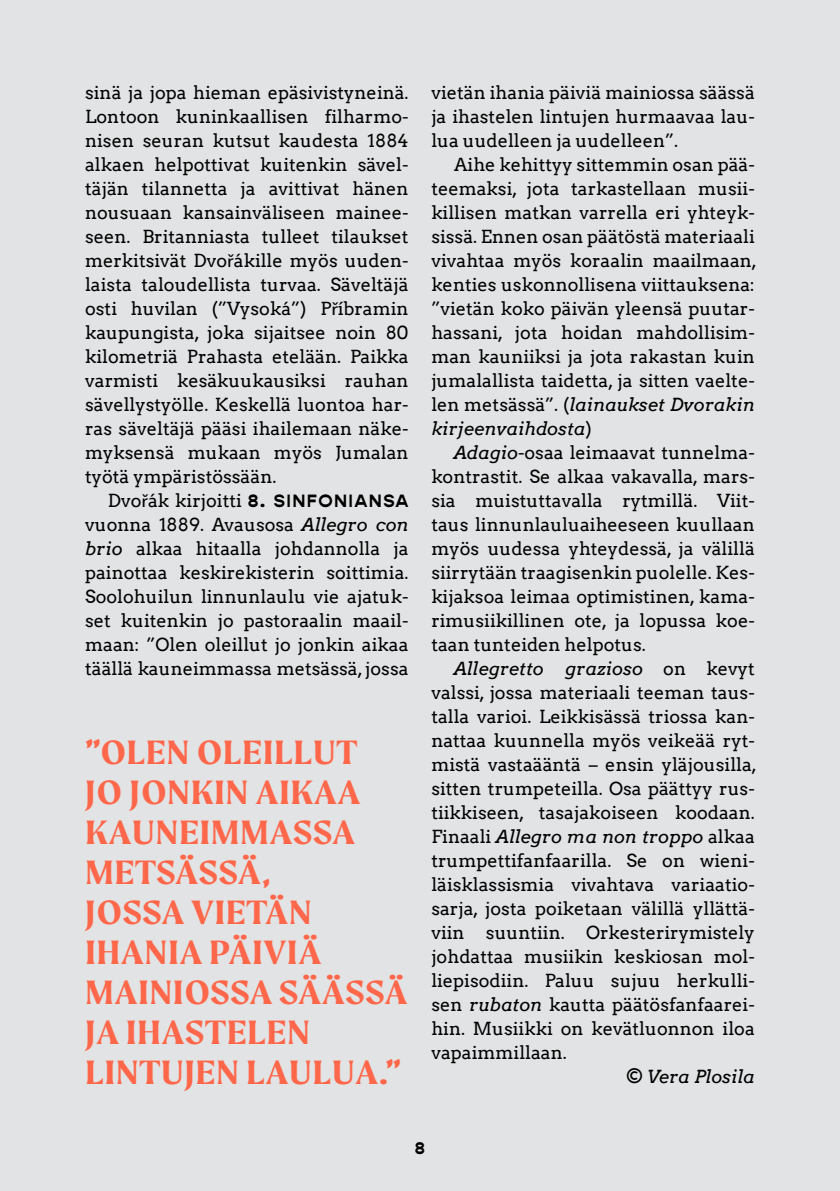
<style>
.page{position:relative;width:840px;height:1191px;background:#fff}
.page>*{position:absolute;margin:0;border:0;box-sizing:border-box;transform-origin:0 0}
.t1{font:600 36px/40px "Moret";letter-spacing:.01em;color:#ff674a;scale:1.2 1}
.t2{font:18px/24px "Arvo";color:#000;text-align:justify}
.t3{font:italic 18px "Arvo";color:#000}
.t4{font:700 17px "Gopher";color:#000}
.s1{font-family:"Avenir Next";font-weight:500}
.s2{font-family:"Gopher";font-weight:700}
.s3{font-style:italic}
</style>
<div class="page">
<div style="left:0;top:0;width:839px;height:1191px;background:#e2e3e4"></div>
<p class="t2" style="left:85px;top:80px;width:325px">sinä ja jopa hieman epäsivistyneinä.<br>Lontoon kuninkaallisen filharmo&shy;nisen seuran kutsut kaudesta 1884 alkaen helpottivat kuitenkin sävel&shy;täjän tilannetta ja avittivat hänen nousuaan kansainväliseen mainee&shy;seen. Britanniasta tulleet tilaukset merkitsivät Dvo<span class="s1">ř</span>ákille myös uuden&shy;laista taloudellista turvaa. Säveltäjä osti huvilan (”Vysoká”) P<span class="s1">ř</span>íbramin kaupungista, joka sijaitsee noin 80 kilometriä Prahasta etelään. Paikka varmisti kesäkuukausiksi rauhan sävellystyölle. Keskellä luontoa har&shy;ras säveltäjä pääsi ihailemaan näke&shy;myksensä mukaan myös Jumalan työtä ympäristössään.</p>
<p class="t2" style="left:85px;top:488px;width:325px;text-indent:23px">Dvo<span class="s1">ř</span>ák kirjoitti <span class="s2">8. SINFONIANSA </span>vuonna 1889. Avausosa <span class="s3">Allegro con brio</span> alkaa hitaalla johdannolla ja painottaa keskirekisterin soittimia.<br>Soolohuilun linnunlaulu vie ajatuk&shy;set kuitenkin jo pastoraalin maail&shy;maan: ”Olen oleillut jo jonkin aikaa täällä kauneimmassa metsässä, jossa</p>
<h1 class="t1" style="left:85px;top:732px;width:270px">”OLEN OLEILLUT<br>JO JONKIN AIKAA<br>KAUNEIMMASSA<br>METSÄSSÄ,<br>JOSSA VIETÄN<br>IHANIA PÄIVIÄ<br>MAINIOSSA SÄÄSSÄ<br>JA IHASTELEN<br>LINTUJEN LAULUA.”</h1>
<p class="t2" style="left:431px;top:80px;width:325px">vietän ihania päiviä mainiossa säässä ja ihastelen lintujen hurmaavaa lau&shy;lua uudelleen ja uudelleen”.</p>
<p class="t2" style="left:431px;top:152px;width:327px;text-indent:23px">Aihe kehittyy sittemmin osan pää&shy;teemaksi, jota tarkastellaan musii&shy;killisen matkan varrella eri yhteyk&shy;sissä. Ennen osan päätöstä materiaali vivahtaa myös koraalin maailmaan, kenties uskonnollisena viittauksena: ”vietän koko päivän yleensä puutar&shy;hassani, jota hoidan mahdollisim&shy;man kauniiksi ja jota rakastan kuin jumalallista taidetta, ja sitten vaelte&shy;len metsässä”. (<span class="s3">lainaukset Dvorakin kirjeenvaihdosta</span>)</p>
<p class="t2" style="left:431px;top:440px;width:325px;text-indent:23px"><span class="s3">Adagio</span>-osaa leimaavat tunnelma&shy;kontrastit. Se alkaa vakavalla, mars&shy;sia muistuttavalla rytmillä. Viit&shy;taus linnunlauluaiheeseen kuullaan myös uudessa yhteydessä, ja välillä siirrytään traagisenkin puolelle. Kes&shy;kijaksoa leimaa optimistinen, kama&shy;rimusiikillinen ote, ja lopussa koe&shy;taan tunteiden helpotus.</p>
<p class="t2" style="left:431px;top:656px;width:327px;text-indent:23px"><span class="s3">Allegretto grazioso</span> on kevyt valssi, jossa materiaali teeman taus&shy;talla varioi. Leikkisässä triossa kan&shy;nattaa kuunnella myös veikeää ryt&shy;mistä vastaääntä – ensin yläjousilla, sitten trumpeteilla. Osa päättyy rus&shy;tiikkiseen, tasajakoiseen koodaan.<br>Finaali <span class="s3">Allegro ma non troppo</span> alkaa trumpettifanfaarilla. Se on wieni&shy;läisklassismia vivahtava variaatio&shy;sarja, josta poiketaan välillä yllättä&shy;viin suuntiin. Orkesterirymistely johdattaa musiikin keskiosan mol&shy;liepisodiin. Paluu sujuu herkulli&shy;sen <span class="s3">rubaton</span> kautta päätösfanfaarei&shy;hin. Musiikki on kevätluonnon iloa vapaimmillaan.</p>
<p class="t3" style="left:625px;top:1064px;width:130px">© Vera Plosila</p>
<p class="t4" style="left:414px;top:1138px;width:12px">8</p>
</div>
